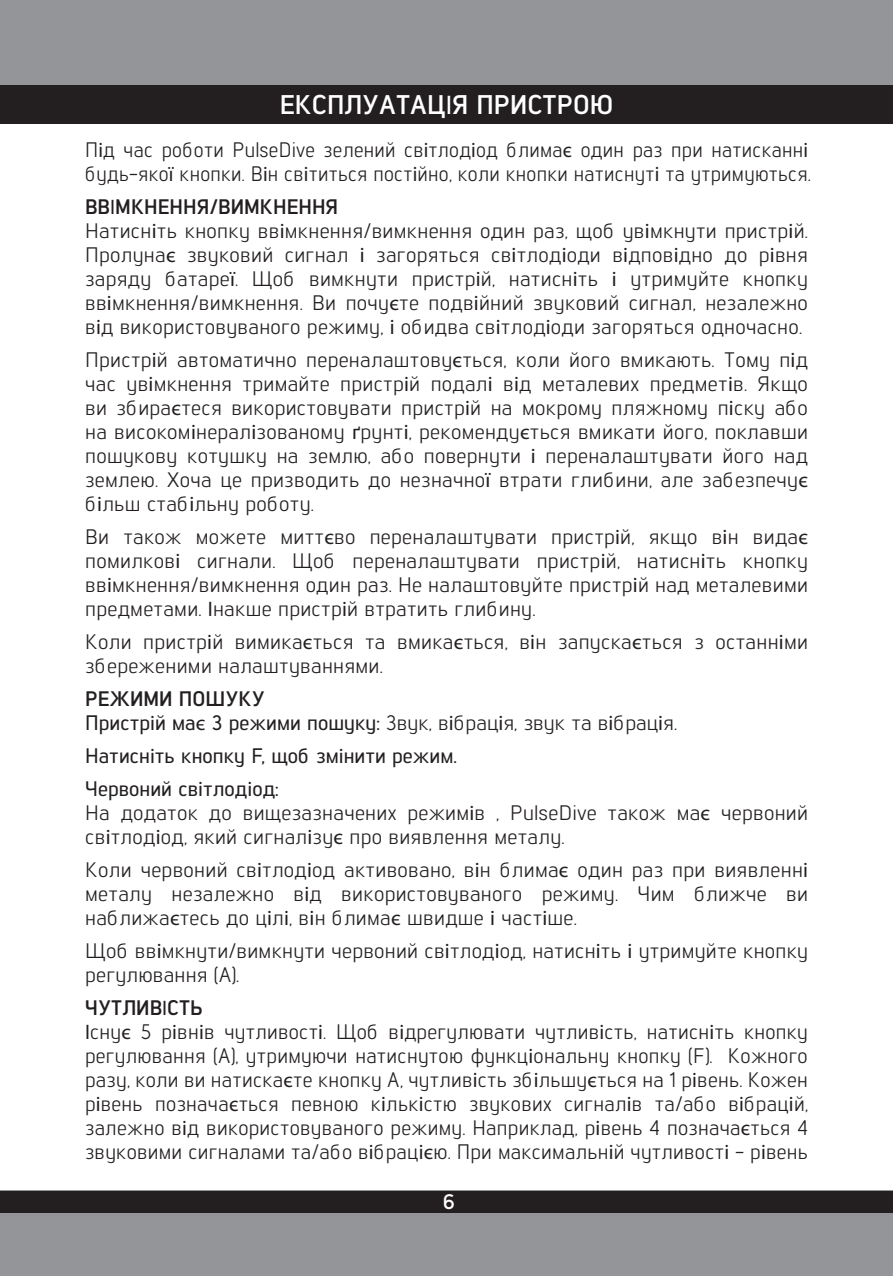
<style>
.page{position:relative;width:893px;height:1276px;background:#fff}
.page>*{position:absolute;margin:0;border:0;box-sizing:border-box;transform-origin:0 0}
.t1{font:700 27px "Lintel";color:#fff}
.t2{font:21px/24px "Lintel";letter-spacing:.01em;color:#231f20}
.t3{font:21px/24px "Lintel";letter-spacing:.01em;color:#231f20;scale:.95 1}
.t4{font:500 21px/33px "Lintel";color:#231f20}
.t5{font:700 21px "Lintel";color:#fff}
.s1{font-family:"Myriad Pro";font-weight:400}
.s2{font-family:"Myriad Pro"}
.s3{font-weight:700}
.s4{font-weight:500}
</style>
<div class="page">
<div style="left:0;top:0;width:893px;height:124px;background:#939598"></div>
<div style="left:0;top:85px;width:893px;height:39px;background:#231f20"></div>
<div style="left:0;top:1191px;width:893px;height:85px;background:#939598"></div>
<div style="left:0;top:1191px;width:893px;height:21px;background:#231f20"></div>
<p class="t1" style="left:280px;top:86px;width:335px">ЕКСПЛУАТАЦ<span class="s1">І</span>Я ПРИСТРОЮ</p>
<p class="t3" style="left:85px;top:136px;width:765px">П<span class="s2">і</span>д час роботи PulseDive зелений св<span class="s2">і</span>тлод<span class="s2">і</span>од блима<span class="s2">є</span> один раз при натисканн<span class="s2">і </span>будь-яко<span class="s2">ї</span> кнопки. В<span class="s2">і</span>н св<span class="s2">і</span>титься пост<span class="s2">і</span>йно, коли кнопки натиснут<span class="s2">і</span> та утримуються.</p>
<p class="t2" style="left:85px;top:193px;width:724px"><span class="s3">ВВ</span><span class="s2">І</span><span class="s3">МКНЕННЯ/ВИМКНЕННЯ<br></span>Натисн<span class="s2">і</span>ть кнопку вв<span class="s2">і</span>мкнення/вимкнення один раз, щоб ув<span class="s2">і</span>мкнути пристр<span class="s2">і</span>й.<br>Пролуна<span class="s2">є</span> звуковий сигнал <span class="s2">і</span> загоряться св<span class="s2">і</span>тлод<span class="s2">і</span>оди в<span class="s2">і</span>дпов<span class="s2">і</span>дно до р<span class="s2">і</span>вня заряду батаре<span class="s2">ї</span>. Щоб вимкнути пристр<span class="s2">і</span>й, натисн<span class="s2">і</span>ть <span class="s2">і</span> утримуйте кнопку вв<span class="s2">і</span>мкнення/вимкнення. Ви почу<span class="s2">є</span>те подв<span class="s2">і</span>йний звуковий сигнал, незалежно в<span class="s2">і</span>д використовуваного режиму, <span class="s2">і</span> обидва св<span class="s2">і</span>тлод<span class="s2">і</span>оди загоряться одночасно.</p>
<p class="t2" style="left:85px;top:346px;width:724px;text-align:justify">Пристр<span class="s2">і</span>й автоматично переналаштову<span class="s2">є</span>ться, коли його вмикають. Тому п<span class="s2">і</span>д час ув<span class="s2">і</span>мкнення тримайте пристр<span class="s2">і</span>й подал<span class="s2">і</span> в<span class="s2">і</span>д металевих предмет<span class="s2">і</span>в. Якщо ви збира<span class="s2">є</span>теся використовувати пристр<span class="s2">і</span>й на мокрому пляжному п<span class="s2">і</span>ску або на високом<span class="s2">і</span>нерал<span class="s2">і</span>зованому <span class="s2">ґ</span>рунт<span class="s2">і</span>, рекоменду<span class="s2">є</span>ться вмикати його, поклавши пошукову котушку на землю, або повернути <span class="s2">і</span> переналаштувати його над землею. Хоча це призводить до незначно<span class="s2">ї</span> втрати глибини, але забезпечу<span class="s2">є </span>б<span class="s2">і</span>льш стаб<span class="s2">і</span>льну роботу.</p>
<p class="t2" style="left:85px;top:523px;width:724px;text-align:justify">Ви також можете митт<span class="s2">є</span>во переналаштувати пристр<span class="s2">і</span>й, якщо в<span class="s2">і</span>н вида<span class="s2">є </span>помилков<span class="s2">і</span> сигнали. Щоб переналаштувати пристр<span class="s2">і</span>й, натисн<span class="s2">і</span>ть кнопку вв<span class="s2">і</span>мкнення/вимкнення один раз. Не налаштовуйте пристр<span class="s2">і</span>й над металевими предметами. <span class="s2">І</span>накше пристр<span class="s2">і</span>й втратить глибину.</p>
<p class="t2" style="left:85px;top:628px;width:724px">Коли пристр<span class="s2">і</span>й вимика<span class="s2">є</span>ться та вмика<span class="s2">є</span>ться, в<span class="s2">і</span>н запуска<span class="s2">є</span>ться з останн<span class="s2">і</span>ми збереженими налаштуваннями.</p>
<p class="t2" style="left:85px;top:685px;width:593px"><span class="s3">РЕЖИМИ ПОШУКУ<br></span><span class="s4">Пристр</span><span class="s2">і</span><span class="s4">й ма</span><span class="s2">є</span> <span class="s4">3 режими пошуку:</span> Звук, в<span class="s2">і</span>брац<span class="s2">і</span>я, звук та в<span class="s2">і</span>брац<span class="s2">і</span>я.</p>
<p class="t4" style="left:85px;top:738px;width:373px">Натисн<span class="s1">і</span>ть кнопку F, щоб зм<span class="s1">і</span>нити режим.<br>Червоний св<span class="s1">і</span>тлод<span class="s1">і</span>од:</p>
<p class="t2" style="left:85px;top:799px;width:724px">На додаток до вищезазначених режим<span class="s2">і</span>в , PulseDive також ма<span class="s2">є</span> червоний св<span class="s2">і</span>тлод<span class="s2">і</span>од, який сигнал<span class="s2">і</span>зу<span class="s2">є</span> про виявлення металу.</p>
<p class="t2" style="left:85px;top:856px;width:724px;text-align:justify">Коли червоний св<span class="s2">і</span>тлод<span class="s2">і</span>од активовано, в<span class="s2">і</span>н блима<span class="s2">є</span> один раз при виявленн<span class="s2">і </span>металу незалежно в<span class="s2">і</span>д використовуваного режиму. Чим ближче ви наближа<span class="s2">є</span>тесь до ц<span class="s2">і</span>л<span class="s2">і</span>, в<span class="s2">і</span>н блима<span class="s2">є</span> швидше <span class="s2">і</span> част<span class="s2">і</span>ше.</p>
<p class="t2" style="left:85px;top:937px;width:724px">Щоб вв<span class="s2">і</span>мкнути/вимкнути червоний св<span class="s2">і</span>тлод<span class="s2">і</span>од, натисн<span class="s2">і</span>ть <span class="s2">і</span> утримуйте кнопку регулювання (A).</p>
<p class="t2" style="left:85px;top:994px;width:724px"><span class="s3">ЧУТЛИВ</span><span class="s2">І</span><span class="s3">СТЬ<br></span><span class="s2">І</span>сну<span class="s2">є</span> 5 р<span class="s2">і</span>вн<span class="s2">і</span>в чутливост<span class="s2">і</span>. Щоб в<span class="s2">і</span>дрегулювати чутлив<span class="s2">і</span>сть, натисн<span class="s2">і</span>ть кнопку регулювання (A), утримуючи натиснутою функц<span class="s2">і</span>ональну кнопку (F). Кожного разу, коли ви натиска<span class="s2">є</span>те кнопку A, чутлив<span class="s2">і</span>сть зб<span class="s2">і</span>льшу<span class="s2">є</span>ться на 1 р<span class="s2">і</span>вень. Кожен р<span class="s2">і</span>вень познача<span class="s2">є</span>ться певною к<span class="s2">і</span>льк<span class="s2">і</span>стю звукових сигнал<span class="s2">і</span>в та/або в<span class="s2">і</span>брац<span class="s2">і</span>й, залежно в<span class="s2">і</span>д використовуваного режиму. Наприклад, р<span class="s2">і</span>вень 4 познача<span class="s2">є</span>ться 4 звуковими сигналами та/або в<span class="s2">і</span>брац<span class="s2">іє</span>ю. При максимальн<span class="s2">і</span>й чутливост<span class="s2">і</span> - р<span class="s2">і</span>вень</p>
<p class="t5" style="left:443px;top:1187px;width:14px">6</p>
</div>
